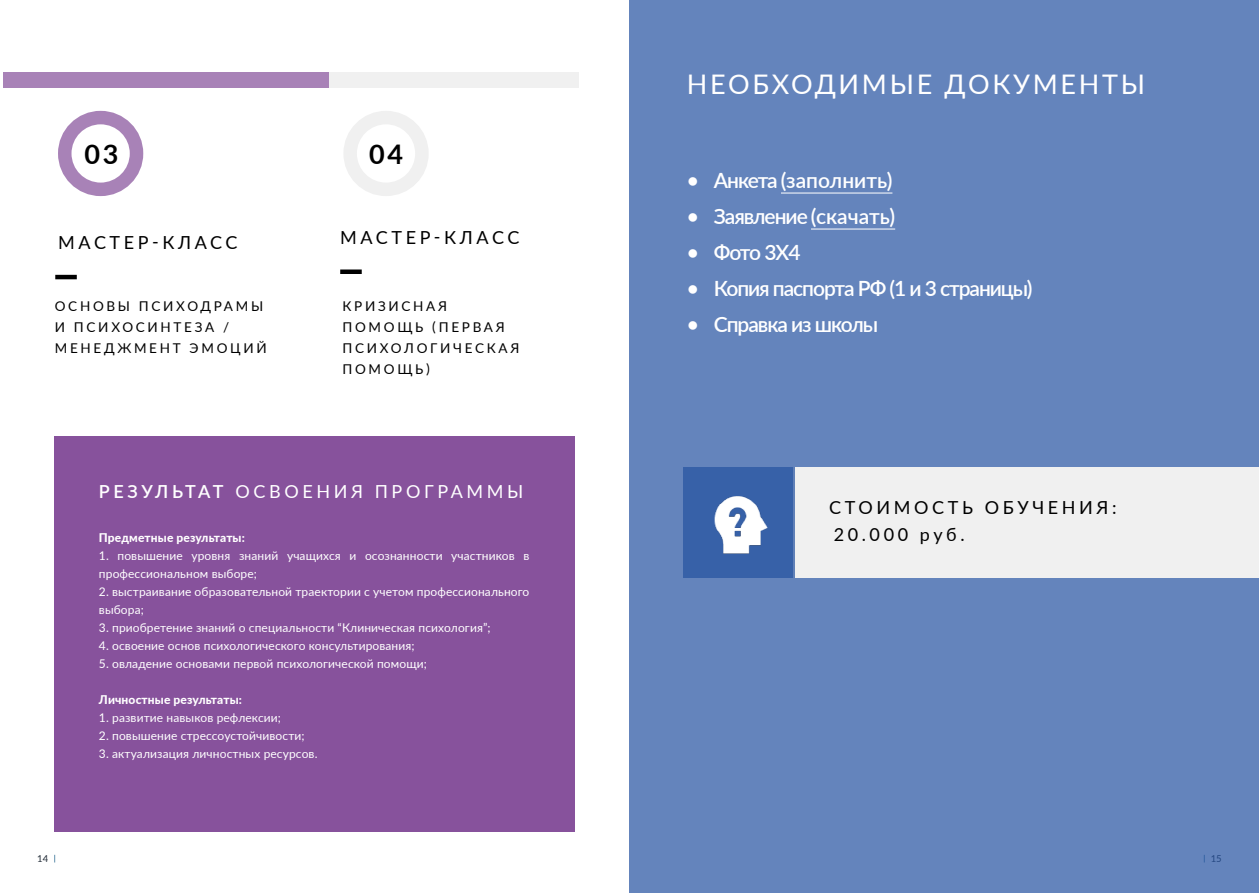
<style>
.page{position:relative;width:1259px;height:893px;background:#fff}
.page>*{position:absolute;margin:0;border:0;box-sizing:border-box;transform-origin:0 0}
.t1{font:27px "Lato";letter-spacing:.1em;color:#fff}
.t2{font:700 27px "Lato";color:#000}
.t3{font:600 21px "Lato";letter-spacing:-.05em;color:#fff}
.t4{font:600 21px "Lato";color:#fff}
.t5{font:18px/27px "Lato";letter-spacing:.2em;color:#000}
.t6{font:18px "Lato";letter-spacing:.2em;color:#fff}
.t7{font:13.5px/21px "Lato";letter-spacing:.2em;color:#000}
.t8{font:12px/18px "Lato";letter-spacing:.01em;color:#fff}
.t9{font:800 12px "Lato";letter-spacing:.01em;color:#fff}
.t10{font:9.6px "Lato";color:#212b36}
.s1{font-weight:600}
</style>
<div class="page">
<div style="left:629px;top:0;width:630px;height:893px;background:#6484bc"></div>
<hr style="left:781px;top:193px;width:111px;height:1px;background:#fff">
<hr style="left:811px;top:229px;width:84px;height:1px;background:#fff">
<div style="left:794px;top:467px;width:465px;height:111px;background:#f0f0f0"></div>
<div style="left:54px;top:436px;width:521px;height:395px;background:#87529c"></div>
<div style="left:683px;top:467px;width:112px;height:111px;background:#3761a8"></div>
<img style="left:714px;top:496px;width:53px;height:58px">
<div style="left:58px;top:111px;width:85px;height:85px;border:14px solid #87529c;border-radius:50%"></div>
<div style="left:343px;top:111px;width:86px;height:85px;border:14px solid #f0f0f0;border-radius:50%"></div>
<hr style="left:55px;top:275px;width:22px;height:4px;background:#000">
<div style="left:340px;top:269px;width:22px;height:5px;background:#000"></div>
<div style="left:3px;top:72px;width:340px;height:16px;background:#a882b7"></div>
<div style="left:330px;top:72px;width:249px;height:16px;background:#f0f0f0"></div>
<h1 class="t2" style="left:85px;top:134px;width:36px">03</h1>
<h1 class="t2" style="left:369px;top:134px;width:36px">04</h1>
<h3 class="t5" style="left:58px;top:229px;width:181px">МАСТЕР-КЛАСС</h3>
<h3 class="t5" style="left:340px;top:223px;width:181px">МАСТЕР-КЛАСС</h3>
<p class="t7" style="left:55px;top:295px;width:213px">ОСНОВЫ ПСИХОДРАМЫ<br>И ПСИХОСИНТЕЗА /<br>МЕНЕДЖМЕНТ ЭМОЦИЙ</p>
<p class="t7" style="left:342px;top:295px;width:178px">КРИЗИСНАЯ<br>ПОМОЩЬ (ПЕРВАЯ<br>ПСИХОЛОГИЧЕСКАЯ<br>ПОМОЩЬ)</p>
<h3 class="t6" style="left:99px;top:478px;width:426px"><span class="s1">РЕЗУЛЬТАТ</span> ОСВОЕНИЯ ПРОГРАММЫ</h3>
<p class="t9" style="left:99px;top:529px;width:147px">Предметные результаты:</p>
<p class="t8" style="left:99px;top:546px;width:432px">1. повышение уровня знаний учащихся и осознанности участников в профессиональном выборе;</p>
<p class="t8" style="left:99px;top:582px;width:432px">2. выстраивание образовательной траектории с учетом профессионального выбора;</p>
<p class="t8" style="left:99px;top:618px;width:393px">3. приобретение знаний о специальности “Клиническая психология”;</p>
<p class="t8" style="left:99px;top:636px;width:317px">4. освоение основ психологического консультирования;</p>
<p class="t8" style="left:99px;top:654px;width:330px">5. овладение основами первой психологической помощи;</p>
<p class="t9" style="left:99px;top:691px;width:144px">Личностные результаты:</p>
<p class="t8" style="left:99px;top:708px;width:184px">1. развитие навыков рефлексии;</p>
<p class="t8" style="left:99px;top:726px;width:207px">2. повышение стрессоустойчивости;</p>
<p class="t8" style="left:99px;top:744px;width:220px">3. актуализация личностных ресурсов.</p>
<h1 class="t1" style="left:687px;top:65px;width:459px">НЕОБХОДИМЫЕ ДОКУМЕНТЫ</h1>
<h2 class="t4" style="left:687px;top:165px;width:207px">• Анкета (заполнить)</h2>
<h2 class="t3" style="left:687px;top:201px;width:210px">• Заявление (скачать)</h2>
<h2 class="t3" style="left:687px;top:237px;width:115px">• Фото 3Х4</h2>
<h2 class="t3" style="left:687px;top:273px;width:347px">• Копия паспорта РФ (1 и 3 страницы)</h2>
<h2 class="t3" style="left:687px;top:309px;width:193px">• Справка из школы</h2>
<h3 class="t5" style="left:829px;top:494px;width:289px">СТОИМОСТЬ ОБУЧЕНИЯ:<br>20.000 руб.</h3>
<p class="t10" style="left:37px;top:852px;width:13px">14</p>
<p class="t10" style="left:1210px;top:852px;width:13px">15</p>
</div>
